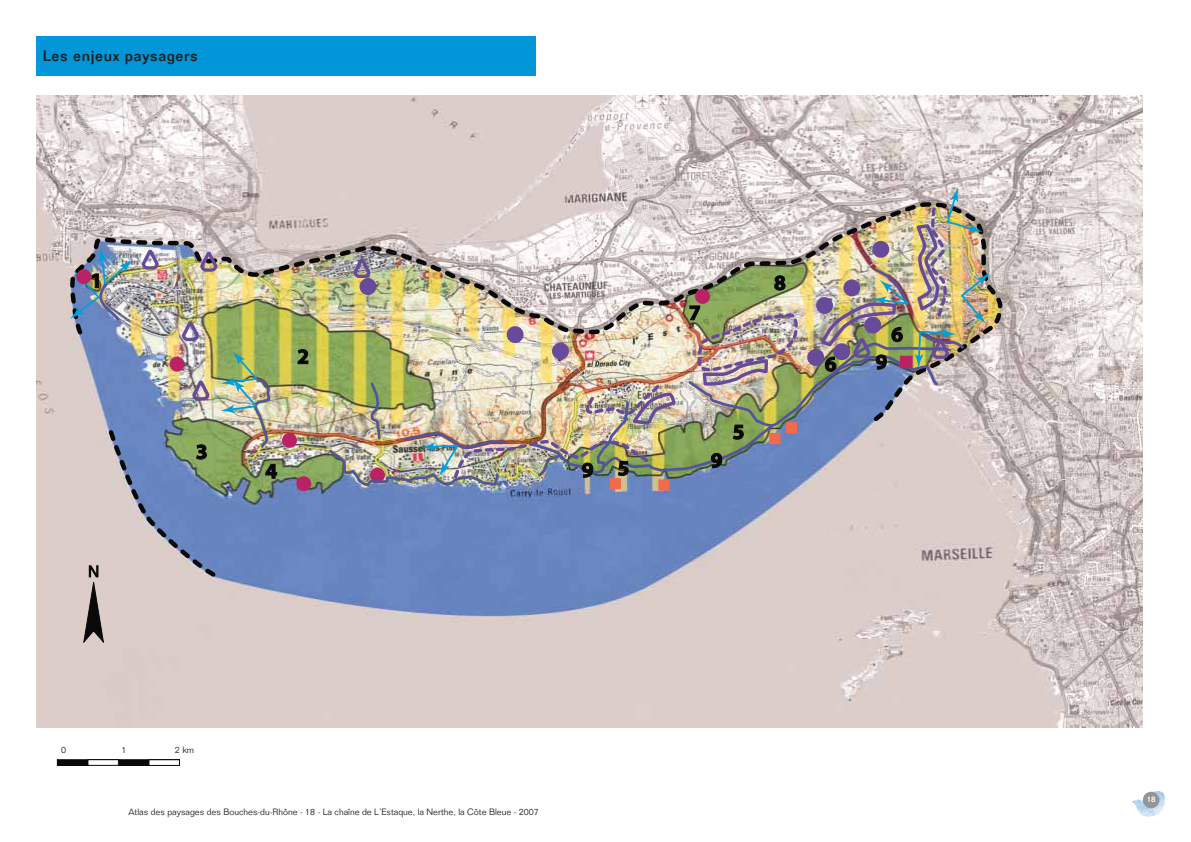
<style>
.page{position:relative;width:1191px;height:842px;background:#fff}
.page>*{position:absolute;margin:0;border:0;box-sizing:border-box;transform-origin:0 0}
.t1{font:500 15px "Folio";letter-spacing:.04em;color:#231f20}
.t2{font:300 9px "Folio";color:#231f20}
.t3{font:500 8px "Folio";color:#fff}
</style>
<div class="page">
<img style="left:1131px;top:791px;width:33px;height:26px">
<div style="left:1142px;top:792px;width:17px;height:16px;background:#939598;border-radius:50%"></div>
<div style="left:36px;top:36px;width:499px;height:40px;background:#0096d7"></div>
<img style="left:36px;top:95px;width:1106px;height:632px">
<img style="left:71px;top:200px;width:929px;height:381px">
<svg style="left:297px;top:349px;width:11px;height:15px"></svg>
<svg style="left:196px;top:444px;width:11px;height:16px"></svg>
<svg style="left:265px;top:464px;width:12px;height:15px"></svg>
<div style="left:297px;top:477px;width:13px;height:13px;background:#bb2265;border-radius:50%"></div>
<div style="left:296px;top:476px;width:15px;height:15px;border:1px solid #bb2265;border-radius:50%"></div>
<div style="left:170px;top:357px;width:14px;height:14px;background:#bb2265;border-radius:50%"></div>
<div style="left:170px;top:357px;width:14px;height:15px;border:1px solid #bb2265;border-radius:50%"></div>
<div style="left:361px;top:280px;width:14px;height:13px;background:#674b9a;border-radius:50%"></div>
<div style="left:359px;top:278px;width:17px;height:17px;border:3px solid #674b9a;border-radius:50%"></div>
<img style="left:70px;top:248px;width:63px;height:75px">
<img style="left:221px;top:351px;width:50px;height:98px">
<img style="left:327px;top:380px;width:182px;height:108px">
<svg style="left:352px;top:255px;width:20px;height:25px"></svg>
<svg style="left:140px;top:246px;width:20px;height:25px"></svg>
<svg style="left:199px;top:249px;width:20px;height:24px"></svg>
<svg style="left:180px;top:318px;width:21px;height:25px"></svg>
<svg style="left:191px;top:377px;width:20px;height:25px"></svg>
<img style="left:452px;top:206px;width:496px;height:274px">
<div style="left:610px;top:479px;width:10px;height:9px;background:#f16a4c"></div>
<div style="left:610px;top:478px;width:11px;height:11px;border:1px solid #f16a4c"></div>
<div style="left:659px;top:480px;width:9px;height:10px;background:#f16a4c"></div>
<div style="left:658px;top:479px;width:11px;height:12px;border:1px solid #f16a4c"></div>
<div style="left:283px;top:434px;width:13px;height:13px;background:#bb2265;border-radius:50%"></div>
<div style="left:282px;top:433px;width:15px;height:15px;border:1px solid #bb2265;border-radius:50%"></div>
<img style="left:528px;top:188px;width:461px;height:290px">
<div style="left:57px;top:760px;width:122px;height:5px;background:#0a0909"></div>
<div style="left:57px;top:759px;width:123px;height:7px;border:1px solid #0a0909"></div>
<div style="left:88px;top:760px;width:30px;height:5px;background:#fff"></div>
<div style="left:88px;top:759px;width:31px;height:7px;border:1px solid #0a0909"></div>
<div style="left:149px;top:760px;width:30px;height:5px;background:#fff"></div>
<div style="left:149px;top:759px;width:31px;height:7px;border:1px solid #0a0909"></div>
<svg style="left:83px;top:565px;width:21px;height:78px;background:#8b817e"></svg>
<h1 class="t1" style="left:43px;top:50px;width:156px">Les enjeux paysagers</h1>
<p class="t2" style="left:61px;top:746px;width:7px">0</p>
<p class="t2" style="left:121px;top:746px;width:7px">1</p>
<p class="t2" style="left:175px;top:746px;width:21px">2 km</p>
<p class="t2" style="left:129px;top:808px;width:412px">Atlas des paysages des Bouches-du-Rhône - 18 - La chaîne de L’Estaque, la Nerthe, la Côte Bleue - 2007</p>
<p class="t3" style="left:1146px;top:796px;width:10px">18</p>
</div>
